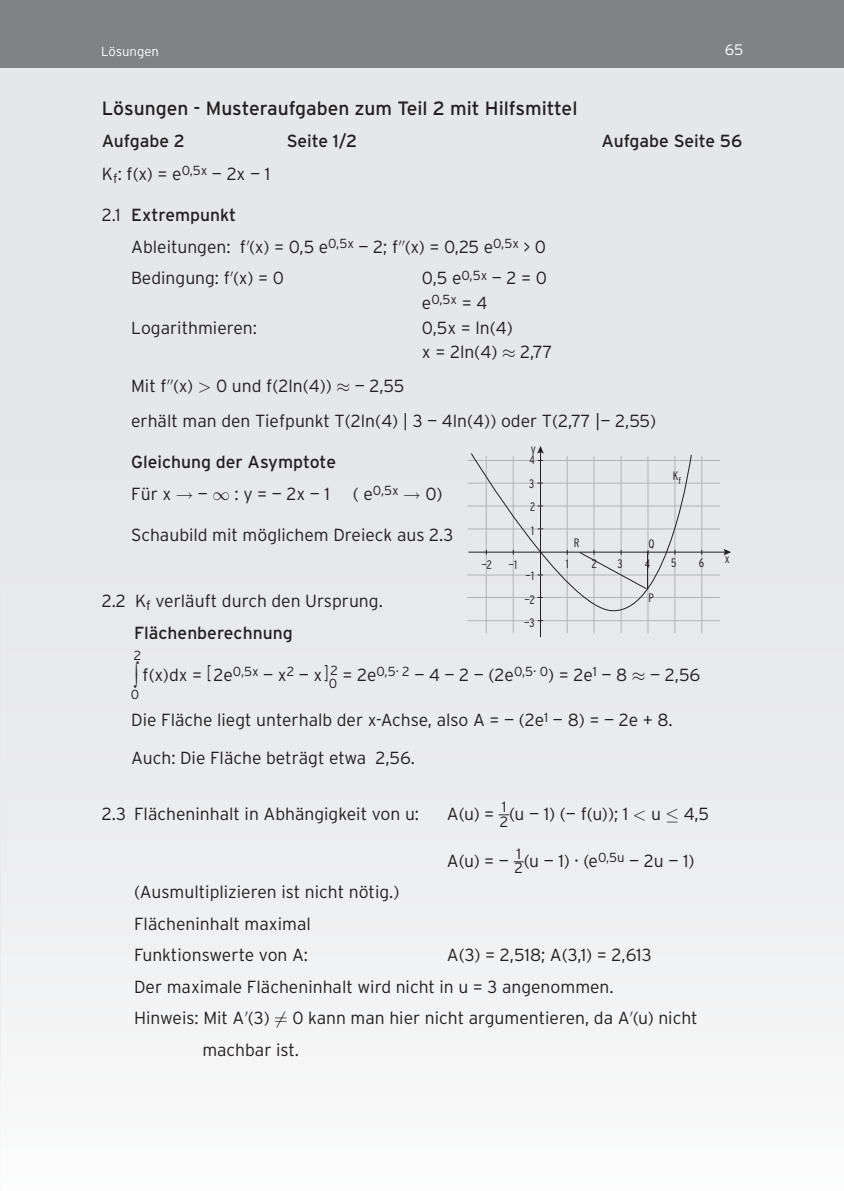
<style>
.page{position:relative;width:844px;height:1191px;background:#fff}
.page>*{position:absolute;margin:0;border:0;box-sizing:border-box;transform-origin:0 0}
.MO_Fliesstext_mA{font:26.25px "Times New Roman";color:#231f20;scale:.67 1}
.MO_Fliesstext_mA-2{font:19.25px "Interstate";color:#231f20}
.MO_Fliesstext_mA-3{font:300 17.5px/31.5px "Interstate";color:#231f20}
.MO_Fliesstext_mA-4{font:17.5px/31.5px "Interstate";color:#231f20}
.t1{font:300 15.22px "Interstate";color:#fff}
.MO_Fliesstext_mA-5{font:300 13.12px "Interstate";color:#231f20}
.t2{font:300 13.12px "Interstate";color:#fff}
.t3{font:300 condensed 12.25px "Interstate";color:#231f20}
.s1{font-weight:400}
.s2{font-family:"Uni Math";font-weight:400}
.s3{font-size:17.5px}
.s4{font-weight:300}
.s5{font-family:"Uni Math"}
.s6{font-size:19.95px}
</style>
<div class="page">
<div style="left:0;top:67px;width:843px;height:1124px;background:#e6e7e9"></div>
<div style="left:0;top:0;width:843px;height:67px;background:#808285"></div>
<hr style="left:540px;top:451px;width:1px;height:186px;background:#231f20">
<hr style="left:467px;top:460px;width:252px;height:1px;background:#b2b3b7">
<hr style="left:467px;top:483px;width:252px;height:1px;background:#b2b3b7">
<hr style="left:467px;top:505px;width:252px;height:1px;background:#b2b3b7">
<hr style="left:467px;top:528px;width:252px;height:1px;background:#b2b3b7">
<hr style="left:467px;top:574px;width:252px;height:1px;background:#b2b3b7">
<hr style="left:467px;top:597px;width:252px;height:1px;background:#b2b3b7">
<hr style="left:467px;top:620px;width:252px;height:1px;background:#b2b3b7">
<hr style="left:485px;top:456px;width:1px;height:177px;background:#b2b3b7">
<hr style="left:512px;top:456px;width:1px;height:177px;background:#b2b3b7">
<hr style="left:566px;top:456px;width:1px;height:177px;background:#b2b3b7">
<hr style="left:593px;top:456px;width:1px;height:177px;background:#b2b3b7">
<hr style="left:620px;top:456px;width:1px;height:177px;background:#b2b3b7">
<hr style="left:647px;top:456px;width:1px;height:177px;background:#b2b3b7">
<hr style="left:674px;top:456px;width:1px;height:177px;background:#b2b3b7">
<hr style="left:701px;top:456px;width:1px;height:177px;background:#b2b3b7">
<hr style="left:468px;top:552px;width:257px;height:1px;background:#231f20">
<svg style="left:723px;top:549px;width:8px;height:6px"></svg>
<svg style="left:470px;top:446px;width:222px;height:168px"></svg>
<p class="t2" style="left:101px;top:44px;width:59px">Lösungen</p>
<p class="t1" style="left:724px;top:41px;width:20px">65</p>
<p class="MO_Fliesstext_mA-2" style="left:102px;top:97px;width:477px">Lösungen - Musteraufgaben zum Teil 2 mit Hilfsmittel</p>
<p class="MO_Fliesstext_mA-4" style="left:102px;top:125px;width:85px">Aufgabe 2</p>
<p class="MO_Fliesstext_mA-4" style="left:286px;top:125px;width:72px">Seite 1/2</p>
<p class="MO_Fliesstext_mA-4" style="left:601px;top:125px;width:142px">Aufgabe Seite 56</p>
<p class="MO_Fliesstext_mA-3" style="left:102px;top:158px;width:170px">K<sub>f</sub>: f(x) = e<sup>0,5x</sup> — 2x — 1</p>
<p class="MO_Fliesstext_mA-3" style="left:131px;top:199px;width:416px;text-indent:-29px">2.1 <span class="s1">Extrempunkt<br></span>Ableitungen: f<span class="s2">'</span>(x) = 0,5 e<sup>0,5x</sup> — 2; f<span class="s2">''</span>(x) = 0,25 e<sup>0,5x</sup> &gt; 0<br>Bedingung: f<span class="s2">'</span>(x) = 0</p>
<p class="MO_Fliesstext_mA-3" style="left:422px;top:262px;width:126px">0,5 e<sup>0,5x</sup> — 2 = 0</p>
<p class="MO_Fliesstext_mA-5" style="left:422px;top:292px;width:67px"><span class="s3">e</span>0,5x <span class="s3">= 4</span></p>
<p class="MO_Fliesstext_mA-3" style="left:131px;top:311px;width:127px">Logarithmieren:</p>
<p class="MO_Fliesstext_mA-3" style="left:422px;top:315px;width:132px;line-height:24.5px">0,5x = ln(4)<br>x = 2ln(4) <span class="s2">≈</span> 2,77</p>
<p class="MO_Fliesstext_mA-3" style="left:131px;top:370px;width:275px">Mit f<span class="s2">''</span>(x) <span class="s2">&gt;</span> 0 und f(2ln(4)) <span class="s2">≈</span> — 2,55</p>
<p class="MO_Fliesstext_mA-3" style="left:131px;top:405px;width:526px">erhält man den Tiefpunkt T(2ln(4) | 3 — 4ln(4)) oder T(2,77 |— 2,55)</p>
<p class="MO_Fliesstext_mA-4" style="left:131px;top:446px;width:206px">Gleichung der Asymptote<br><span class="s4">Für x</span> <span class="s5">→</span> <span class="s4">—</span> <span class="s5">∞</span> <span class="s4">: y = — 2x — 1</span></p>
<p class="t3" style="left:530px;top:441px;width:7px">y</p>
<p class="t3" style="left:529px;top:453px;width:7px">4</p>
<p class="t3" style="left:529px;top:477px;width:7px">3</p>
<p class="MO_Fliesstext_mA-3" style="left:353px;top:478px;width:91px">( e<sup>0,5x</sup> <span class="s2">→</span> 0)</p>
<p class="MO_Fliesstext_mA-3" style="left:131px;top:519px;width:323px">Schaubild mit möglichem Dreieck aus 2.3</p>
<p class="t3" style="left:530px;top:500px;width:7px">2</p>
<p class="t3" style="left:531px;top:523px;width:5px">1</p>
<p class="t3" style="left:574px;top:536px;width:7px">R</p>
<p class="t3" style="left:648px;top:537px;width:8px">Q</p>
<p class="t3" style="left:672px;top:469px;width:10px">K<sub>f</sub></p>
<p class="t3" style="left:481px;top:557px;width:12px">—2</p>
<p class="t3" style="left:508px;top:557px;width:10px">—1</p>
<p class="t3" style="left:525px;top:569px;width:10px">—1</p>
<p class="t3" style="left:565px;top:556px;width:5px">1</p>
<p class="t3" style="left:591px;top:557px;width:7px">2</p>
<p class="t3" style="left:617px;top:557px;width:7px">3</p>
<p class="t3" style="left:644px;top:557px;width:7px">4</p>
<p class="t3" style="left:671px;top:556px;width:7px">5</p>
<p class="t3" style="left:698px;top:556px;width:7px">6</p>
<p class="t3" style="left:648px;top:590px;width:7px">P</p>
<p class="MO_Fliesstext_mA-3" style="left:102px;top:584px;width:282px">2.2 K<sub>f</sub> verläuft durch den Ursprung.</p>
<p class="MO_Fliesstext_mA-4" style="left:134px;top:617px;width:160px">Flächenberechnung</p>
<p class="MO_Fliesstext_mA" style="left:134px;top:658px;width:9px">∫</p>
<p class="MO_Fliesstext_mA-5" style="left:131px;top:686px;width:10px">0</p>
<p class="t3" style="left:524px;top:592px;width:12px">—2</p>
<p class="t3" style="left:524px;top:615px;width:12px">—3</p>
<p class="MO_Fliesstext_mA-5" style="left:134px;top:647px;width:9px">2</p>
<p class="MO_Fliesstext_mA-3" style="left:142px;top:658px;width:196px">f(x)dx = <span class="s6">[</span> 2e<sup>0,5x</sup> — x<sup>2</sup> — x<span class="s6">]</span><sub>0</sub></p>
<p class="MO_Fliesstext_mA-3" style="left:330px;top:658px;width:371px"><sup>2</sup> = 2e<sup>0,5·</sup> <sup>2</sup> — 4 — 2 — (2e<sup>0,5·</sup> <sup>0</sup>) = 2e<sup>1</sup> — 8 <span class="s2">≈</span> — 2,56</p>
<p class="MO_Fliesstext_mA-3" style="left:131px;top:704px;width:543px">Die Fläche liegt unterhalb der x-Achse, also A = — (2e<sup>1</sup> — 8) = — 2e + 8.</p>
<p class="MO_Fliesstext_mA-3" style="left:131px;top:742px;width:285px">Auch: Die Fläche beträgt etwa 2,56.</p>
<p class="MO_Fliesstext_mA-3" style="left:102px;top:798px;width:319px">2.3 Flächeninhalt in Abhängigkeit von u:</p>
<p class="MO_Fliesstext_mA-3" style="left:446px;top:798px;width:64px">A(u) = <sup>__1</sup></p>
<p class="MO_Fliesstext_mA-3" style="left:499px;top:798px;width:211px"><sub>2</sub>(u — 1) (— f(u)); 1 <span class="s2">&lt;</span> u <span class="s2">≤</span> 4,5</p>
<p class="MO_Fliesstext_mA-3" style="left:446px;top:844px;width:78px">A(u) = — <sup>__1</sup></p>
<p class="MO_Fliesstext_mA-3" style="left:514px;top:844px;width:181px"><sub>2</sub>(u — 1) · (e<sup>0,5u</sup> — 2u — 1)</p>
<p class="MO_Fliesstext_mA-3" style="left:134px;top:876px;width:267px">(Ausmultiplizieren ist nicht nötig.)<br>Flächeninhalt maximal<br>Funktionswerte von A:</p>
<p class="MO_Fliesstext_mA-3" style="left:446px;top:939px;width:206px">A(3) = 2,518; A(3,1) = 2,613</p>
<p class="MO_Fliesstext_mA-3" style="left:134px;top:970px;width:481px">Der maximale Flächeninhalt wird nicht in u = 3 angenommen.</p>
<p class="MO_Fliesstext_mA-3" style="left:134px;top:1002px;width:565px">Hinweis: Mit A<span class="s2">′</span>(3) <span class="s2">≠</span> 0 kann man hier nicht argumentieren, da A<span class="s2">′</span>(u) nicht</p>
<p class="MO_Fliesstext_mA-3" style="left:202px;top:1033px;width:98px">machbar ist.</p>
<p class="t3" style="left:724px;top:551px;width:6px">x</p>
</div>
